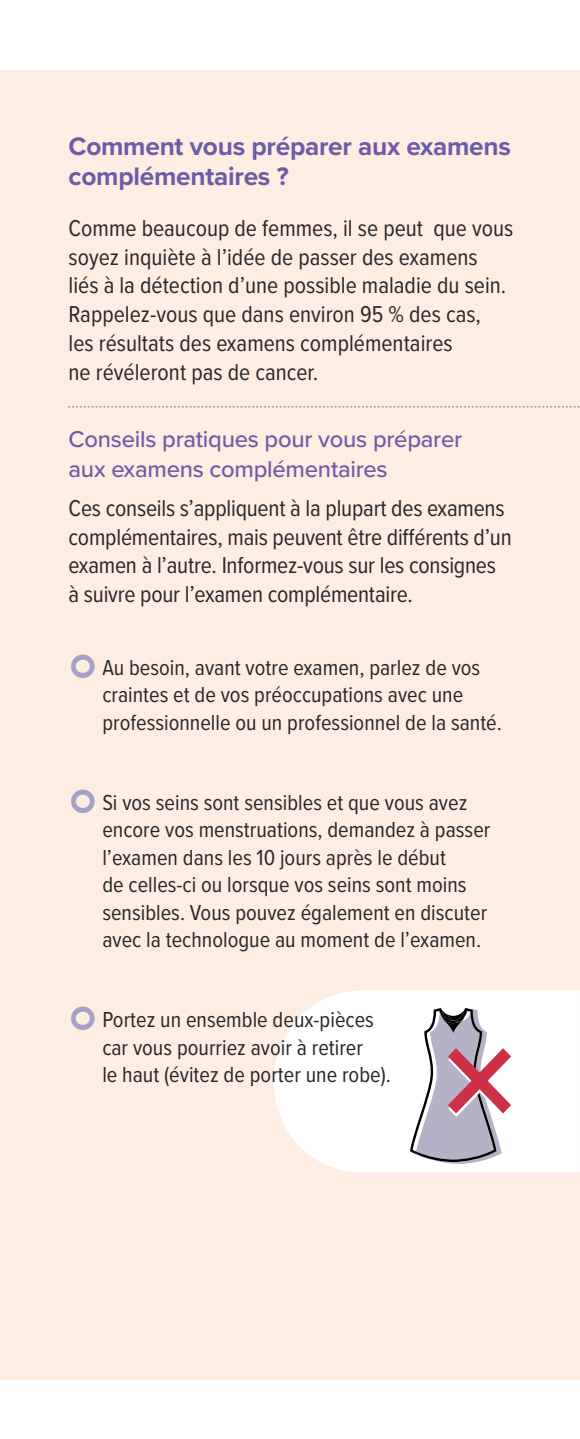
<style>
.page{position:relative;width:580px;height:1439px;background:#fff}
.page>*{position:absolute;margin:0;border:0;box-sizing:border-box;transform-origin:0 0}
.t1{font:700 26.25px/30px "Proxima Nova";letter-spacing:-.01em;color:#6c5ca8}
.t2{font:23.75px/28.8px "Proxima Nova Cond";color:#292829}
.t3{font:500 23.75px/30px "Proxima Nova";letter-spacing:-.01em;color:#6c5ca8}
.t4{font:22.5px/27.5px "Proxima Nova Cond";color:#292829}
</style>
<div class="page">
<div style="left:0;top:71px;width:579px;height:1309px;background:#feede3"></div>
<svg style="left:68px;top:406px;width:511px;height:1px"></svg>
<svg style="left:274px;top:990px;width:305px;height:182px;background:#fefdfc"></svg>
<svg style="left:410px;top:1008px;width:101px;height:156px;background:#c8b5c1"></svg>
<p class="t1" style="left:69px;top:130px;width:443px">Comment vous préparer aux examens complémentaires ?</p>
<p class="t2" style="left:69px;top:212px;width:446px">Comme beaucoup de femmes, il se peut que vous soyez inquiète à l’idée de passer des examens liés à la détection d’une possible maladie du sein.<br>Rappelez‑vous que dans environ 95 % des cas,<br>les résultats des examens complémentaires<br>ne révéleront pas de cancer.</p>
<p class="t3" style="left:69px;top:423px;width:395px">Conseils pratiques pour vous préparer aux examens complémentaires</p>
<p class="t2" style="left:69px;top:493px;width:444px">Ces conseils s’appliquent à la plupart des examens complémentaires, mais peuvent être différents d’un examen à l’autre. Informez-vous sur les consignes à suivre pour l’examen complémentaire.</p>
<p class="t4" style="left:102px;top:652px;width:401px">Au besoin, avant votre examen, parlez de vos craintes et de vos préoccupations avec une professionnelle ou un professionnel de la santé.</p>
<p class="t4" style="left:102px;top:787px;width:389px">Si vos seins sont sensibles et que vous avez encore vos menstruations, demandez à passer l’examen dans les 10 jours après le début<br>de celles-ci ou lorsque vos seins sont moins sensibles. Vous pouvez également en discuter avec la technologue au moment de l’examen.</p>
<p class="t4" style="left:102px;top:1005px;width:290px">Portez un ensemble deux-pièces car vous pourriez avoir à retirer<br>le haut (évitez de porter une robe).</p>
</div>
